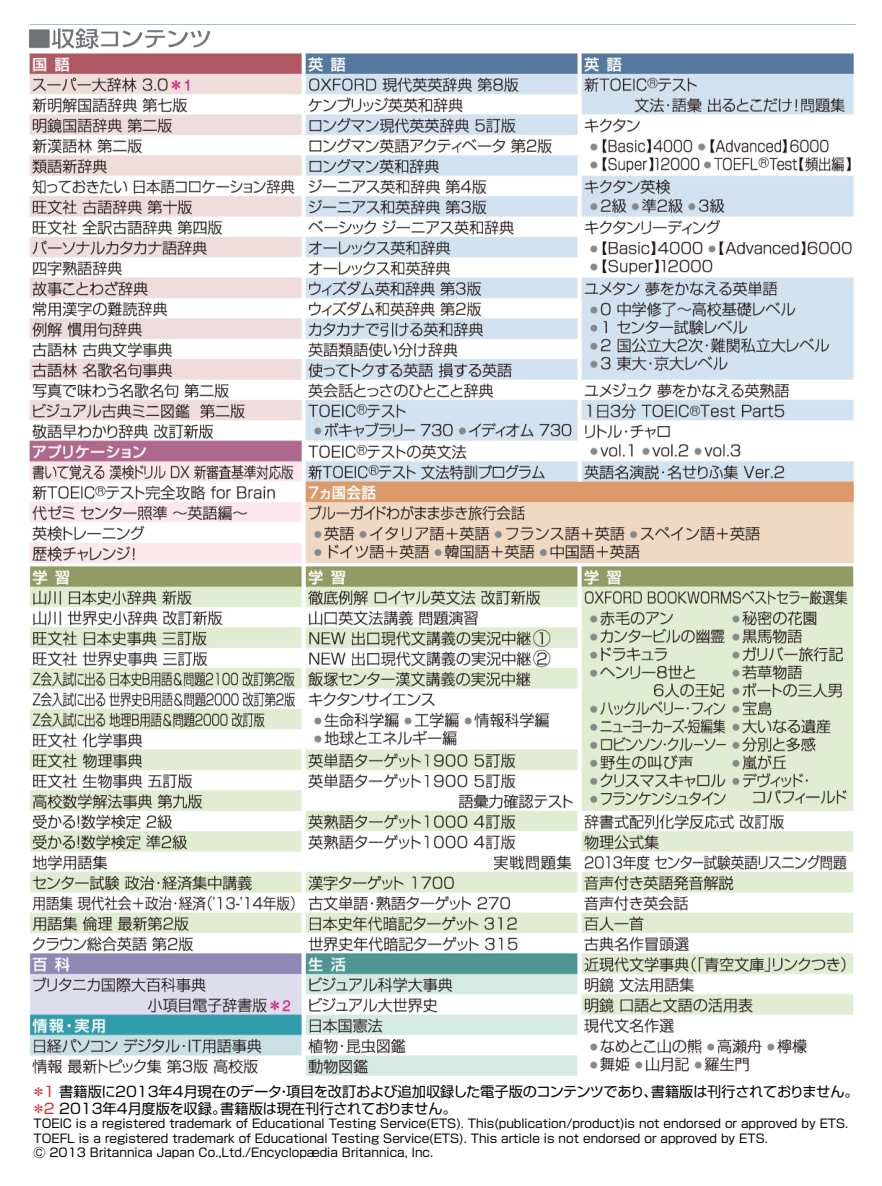
<style>
.page{position:relative;width:882px;height:1186px;background:#fff}
.page>*{position:absolute;margin:0;border:0;box-sizing:border-box;transform-origin:0 0}
.t1{font:14.4px/17.1px "Shin Go Pro";letter-spacing:-.01em;color:#030303}
.t2{font:12px/14.4px "Shin Go Pro";color:#030303}
.t3{font:9px "Shin Go Pro";color:#030303}
.s1{color:#d92628}
</style>
<div class="page">
<img style="left:29px;top:24px;width:826px;height:536px">
<img style="left:29px;top:560px;width:825px;height:516px">
<p class="t1" style="left:31px;top:1080px;width:828px"><span class="s1">＊1</span> 書籍版に2013年4月現在のデータ・項目を改訂および追加収録した電子版のコンテンツであり、書籍版は刊行されておりません。<span class="s1">＊2</span> 2013年4月度版を収録。書籍版は現在刊行されておりません。</p>
<p class="t2" style="left:33px;top:1114px;width:816px">TOEIC is a registered trademark of Educational Testing Service(ETS). This(publication/product)is not endorsed or approved by ETS.<br>TOEFL is a registered trademark of Educational Testing Service(ETS). This article is not endorsed or approved by ETS.<br>◯ 2013 Britannica Japan Co.,Ltd./Encyclopaedia Britannica, Inc.</p>
<p class="t3" style="left:36px;top:1145px;width:8px">C</p>
</div>
